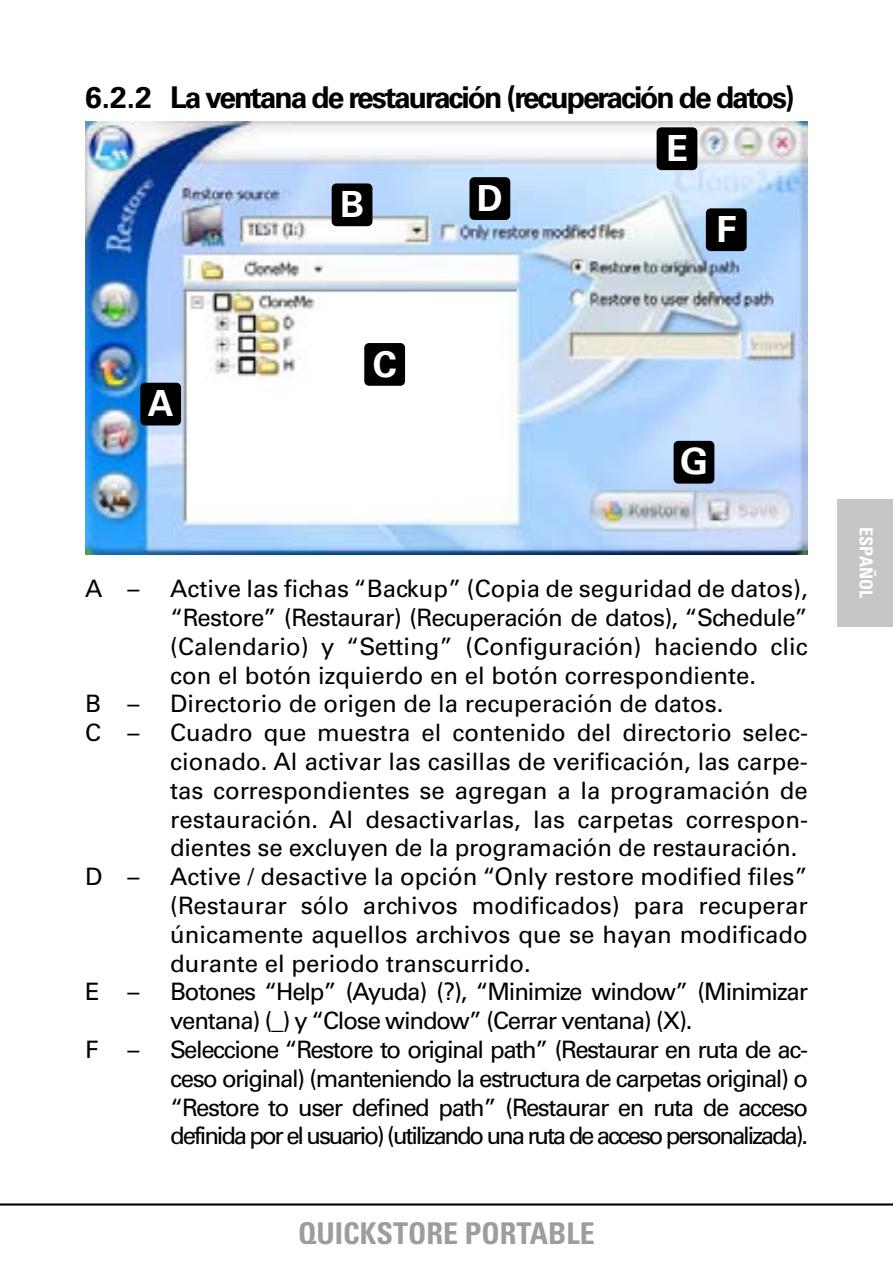
<style>
.page{position:relative;width:893px;height:1263px;background:#fff}
.page>*{position:absolute;margin:0;border:0;box-sizing:border-box;transform-origin:0 0}
.t1{font:700 36px "Univers";color:#fff}
.t2{font:700 30px "Univers";letter-spacing:-.07em;color:#000}
.t3{font:700 condensed 30px "Univers";color:#9c9d9f}
.t4{font:24px/28.8px "Univers";letter-spacing:-.01em;color:#000;text-align:justify}
.t5{font:24px/28.8px "Univers";letter-spacing:-.05em;color:#000}
.t6{font:700 condensed 18px "Univers";color:#fff}
</style>
<div class="page">
<hr style="left:0;top:1203px;width:893px;height:2px;background:#000">
<img style="left:85px;top:121px;width:723px;height:434px">
<div style="left:837px;top:499px;width:56px;height:127px;background:#c5c6c8"></div>
<div style="left:469px;top:177px;width:41px;height:43px;background:#000;border-radius:5px"></div>
<div style="left:657px;top:127px;width:40px;height:43px;background:#000;border-radius:5px"></div>
<div style="left:706px;top:208px;width:41px;height:43px;background:#000;border-radius:5px"></div>
<div style="left:674px;top:441px;width:40px;height:43px;background:#000;border-radius:5px"></div>
<div style="left:140px;top:383px;width:41px;height:42px;background:#010101;border-radius:5px"></div>
<div style="left:332px;top:183px;width:40px;height:43px;background:#010101;border-radius:5px"></div>
<div style="left:364px;top:343px;width:41px;height:43px;background:#010101;border-radius:5px"></div>
<p class="t2" style="left:85px;top:79px;width:711px">6.2.2 La ventana de restauración (recuperación de datos)</p>
<h1 class="t1" style="left:148px;top:382px;width:27px">A</h1>
<h1 class="t1" style="left:340px;top:183px;width:26px">B</h1>
<h1 class="t1" style="left:373px;top:343px;width:26px">C</h1>
<h1 class="t1" style="left:477px;top:177px;width:27px">D</h1>
<h1 class="t1" style="left:666px;top:127px;width:23px">E</h1>
<h1 class="t1" style="left:716px;top:208px;width:22px">F</h1>
<h1 class="t1" style="left:680px;top:441px;width:30px">G</h1>
<p class="t4" style="left:85px;top:574px;width:56px">A –</p>
<p class="t4" style="left:170px;top:574px;width:639px">Active las fichas “Backup” (Copia de seguridad de datos), “Restore” (Restaurar) (Recuperación de datos), “Schedule” (Calendario) y “Setting” (Configuración) haciendo clic con el botón izquierdo en el botón correspondiente.</p>
<p class="t4" style="left:85px;top:690px;width:56px">B –</p>
<p class="t4" style="left:170px;top:690px;width:555px">Directorio de origen de la recuperación de datos.</p>
<p class="t4" style="left:85px;top:718px;width:56px">C –</p>
<p class="t4" style="left:170px;top:718px;width:639px">Cuadro que muestra el contenido del directorio selec&shy;cionado. Al activar las casillas de verificación, las carpe&shy;tas correspondientes se agregan a la programación de restauración. Al desactivarlas, las carpetas correspon&shy;dientes se excluyen de la programación de restauración.</p>
<p class="t4" style="left:85px;top:862px;width:56px">D –</p>
<p class="t4" style="left:170px;top:862px;width:639px">Active / desactive la opción “Only restore modified files” (Restaurar sólo archivos modificados) para recuperar únicamente aquellos archivos que se hayan modificado durante el periodo transcurrido.</p>
<p class="t4" style="left:85px;top:978px;width:56px">E –</p>
<p class="t5" style="left:170px;top:978px;width:639px">Botones “Help” (Ayuda) (?), “Minimize window” (Minimizar ventana) (_) y “Close window” (Cerrar ventana) (X).</p>
<p class="t4" style="left:85px;top:1035px;width:56px">F –</p>
<p class="t4" style="left:170px;top:1035px;width:639px">Seleccione “Restore to original path” (Restaurar en ruta de ac&shy;ceso original) (manteniendo la estructura de carpetas original) o “Restore to user defined path” (Restaurar en ruta de acceso definida por el usuario) (utilizando una ruta de acceso personalizada).</p>
<p class="t3" style="left:298px;top:1215px;width:298px">QUICKSTORE PORTABLE</p>
<p class="t6" style="left:877px;top:527px;width:72px;rotate:90deg">ESPAÑOL</p>
</div>
